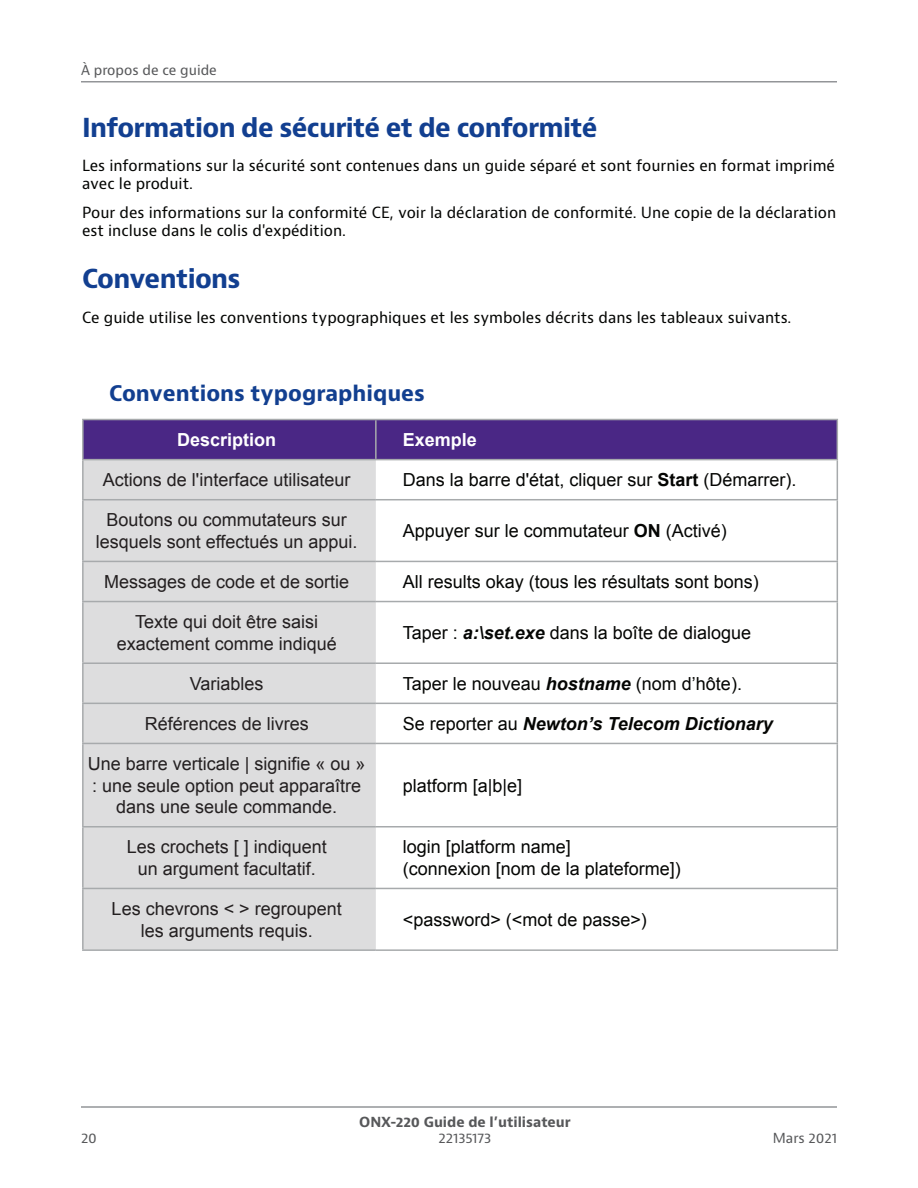
<style>
.page{position:relative;width:918px;height:1188px;background:#fff}
.page>*{position:absolute;margin:0;border:0;box-sizing:border-box;transform-origin:0 0}
.t1{font:700 25.5px "Bernino Sans";letter-spacing:-.025em;color:#123f90}
.t2{font:700 21px "Bernino Sans";color:#123f90}
.t3{font:18px/21.6px "Arial";color:#231f20;text-align:center}
.t4{font:18px/21.6px "Arial";color:#040503}
.t5{font:italic 700 18px "Arial";color:#040503}
.t6{font:700 18px "Arial";color:#fff}
.t7{font:15px/18px "Bernino Sans";color:#040503}
.t8{font:13.5px "Bernino Sans";color:#57585a}
.t9{font:700 13.5px "Bernino Sans";color:#57585a}
.s1{font-weight:700}
.s2{font-weight:700;font-style:italic}
.s3{font-weight:400;font-style:normal}
</style>
<div class="page">
<hr style="left:81px;top:81px;width:756px;height:1px;background:#939598">
<hr style="left:81px;top:1106px;width:756px;height:2px;background:#939598">
<div style="left:84px;top:420px;width:753px;height:39px;background:#4a2785"></div>
<div style="left:84px;top:460px;width:292px;height:489px;background:#ddddde"></div>
<hr style="left:376px;top:419px;width:462px;height:1px;background:#a7aaac">
<hr style="left:375px;top:420px;width:2px;height:39px;background:#a7aaac">
<hr style="left:837px;top:420px;width:1px;height:39px;background:#a7aaac">
<hr style="left:376px;top:459px;width:462px;height:1px;background:#a7aaac">
<hr style="left:82px;top:420px;width:2px;height:39px;background:#a7aaac">
<hr style="left:82px;top:460px;width:2px;height:39px;background:#a7aaac">
<hr style="left:837px;top:460px;width:1px;height:39px;background:#a7aaac">
<hr style="left:82px;top:500px;width:2px;height:61px;background:#a7aaac">
<hr style="left:837px;top:500px;width:1px;height:61px;background:#a7aaac">
<hr style="left:82px;top:562px;width:2px;height:39px;background:#a7aaac">
<hr style="left:837px;top:562px;width:1px;height:39px;background:#a7aaac">
<hr style="left:82px;top:602px;width:2px;height:60px;background:#a7aaac">
<hr style="left:837px;top:602px;width:1px;height:60px;background:#a7aaac">
<hr style="left:82px;top:664px;width:2px;height:39px;background:#a7aaac">
<hr style="left:837px;top:664px;width:1px;height:39px;background:#a7aaac">
<hr style="left:82px;top:704px;width:2px;height:39px;background:#a7aaac">
<hr style="left:837px;top:704px;width:1px;height:39px;background:#a7aaac">
<hr style="left:82px;top:744px;width:2px;height:82px;background:#a7aaac">
<hr style="left:837px;top:744px;width:1px;height:82px;background:#a7aaac">
<hr style="left:82px;top:828px;width:2px;height:60px;background:#a7aaac">
<hr style="left:837px;top:828px;width:1px;height:60px;background:#a7aaac">
<hr style="left:82px;top:889px;width:2px;height:60px;background:#a7aaac">
<hr style="left:837px;top:889px;width:1px;height:60px;background:#a7aaac">
<hr style="left:82px;top:419px;width:294px;height:1px;background:#a7aaac">
<hr style="left:82px;top:459px;width:294px;height:1px;background:#a7aaac">
<hr style="left:82px;top:499px;width:294px;height:1px;background:#a7aaac">
<hr style="left:376px;top:499px;width:462px;height:1px;background:#a7aaac">
<hr style="left:82px;top:561px;width:294px;height:1px;background:#a7aaac">
<hr style="left:376px;top:561px;width:462px;height:1px;background:#a7aaac">
<hr style="left:82px;top:601px;width:294px;height:1px;background:#a7aaac">
<hr style="left:376px;top:601px;width:462px;height:1px;background:#a7aaac">
<hr style="left:82px;top:662px;width:294px;height:2px;background:#a7aaac">
<hr style="left:376px;top:662px;width:462px;height:2px;background:#a7aaac">
<hr style="left:82px;top:703px;width:294px;height:1px;background:#a7aaac">
<hr style="left:376px;top:703px;width:462px;height:1px;background:#a7aaac">
<hr style="left:82px;top:743px;width:294px;height:1px;background:#a7aaac">
<hr style="left:376px;top:743px;width:462px;height:1px;background:#a7aaac">
<hr style="left:82px;top:826px;width:294px;height:2px;background:#a7aaac">
<hr style="left:376px;top:826px;width:462px;height:2px;background:#a7aaac">
<hr style="left:82px;top:888px;width:294px;height:1px;background:#a7aaac">
<hr style="left:376px;top:888px;width:462px;height:1px;background:#a7aaac">
<hr style="left:82px;top:949px;width:294px;height:2px;background:#a7aaac">
<hr style="left:376px;top:949px;width:462px;height:2px;background:#a7aaac">
<p class="t8" style="left:81px;top:62px;width:137px">À propos de ce guide</p>
<h1 class="t1" style="left:82px;top:111px;width:517px">Information de sécurité et de conformité</h1>
<p class="t7" style="left:82px;top:157px;width:754px">Les informations sur la sécurité sont contenues dans un guide séparé et sont fournies en format imprimé avec le produit.</p>
<p class="t7" style="left:82px;top:204px;width:756px">Pour des informations sur la conformité CE, voir la déclaration de conformité. Une copie de la déclaration est incluse dans le colis d'expédition.</p>
<h1 class="t1" style="left:82px;top:263px;width:160px">Conventions</h1>
<p class="t7" style="left:82px;top:308px;width:711px">Ce guide utilise les conventions typographiques et les symboles décrits dans les tableaux suivants.</p>
<p class="t2" style="left:109px;top:380px;width:317px">Conventions typographiques</p>
<p class="t6" style="left:177px;top:428px;width:101px">Description</p>
<p class="t6" style="left:403px;top:428px;width:76px">Exemple</p>
<p class="t3" style="left:103px;top:469px;width:249px">Actions de l'interface utilisateur</p>
<p class="t4" style="left:403px;top:469px;width:395px">Dans la barre d'état, cliquer sur <span class="s1">Start</span> (Démarrer).</p>
<p class="t3" style="left:96px;top:509px;width:263px">Boutons ou commutateurs sur lesquels sont effectués un appui.</p>
<p class="t4" style="left:403px;top:520px;width:326px">Appuyer sur le commutateur <span class="s1">ON</span> (Activé)</p>
<p class="t3" style="left:104px;top:571px;width:247px">Messages de code et de sortie</p>
<p class="t4" style="left:403px;top:571px;width:358px">All results okay (tous les résultats sont bons)</p>
<p class="t3" style="left:117px;top:611px;width:222px">Texte qui doit être saisi exactement comme indiqué</p>
<p class="t4" style="left:403px;top:622px;width:350px">Taper : <span class="s2">a:\set.exe</span> dans la boîte de dialogue</p>
<p class="t3" style="left:190px;top:673px;width:75px">Variables</p>
<p class="t4" style="left:403px;top:673px;width:341px">Taper le nouveau <span class="s2">hostname</span> (nom d’hôte).</p>
<p class="t3" style="left:145px;top:713px;width:166px">Références de livres</p>
<p class="t5" style="left:403px;top:712px;width:372px"><span class="s3">Se reporter au</span> Newton’s Telecom Dictionary</p>
<p class="t3" style="left:88px;top:753px;width:279px">Une barre verticale | signifie « ou » : une seule option peut apparaître dans une seule commande.</p>
<p class="t4" style="left:403px;top:775px;width:121px">platform [a|b|e]</p>
<p class="t3" style="left:127px;top:836px;width:202px">Les crochets [ ] indiquent un argument facultatif.</p>
<p class="t4" style="left:403px;top:836px;width:280px">login [platform name]<br>(connexion [nom de la plateforme])</p>
<p class="t3" style="left:112px;top:898px;width:232px">Les chevrons &lt; &gt; regroupent les arguments requis.</p>
<p class="t4" style="left:403px;top:909px;width:246px">&lt;password&gt; (&lt;mot de passe&gt;)</p>
<p class="t9" style="left:359px;top:1113px;width:213px">ONX-220 Guide de l’utilisateur</p>
<p class="t8" style="left:81px;top:1129px;width:17px">20</p>
<p class="t8" style="left:439px;top:1129px;width:54px">22135173</p>
<p class="t8" style="left:773px;top:1129px;width:66px">Mars 2021</p>
</div>
